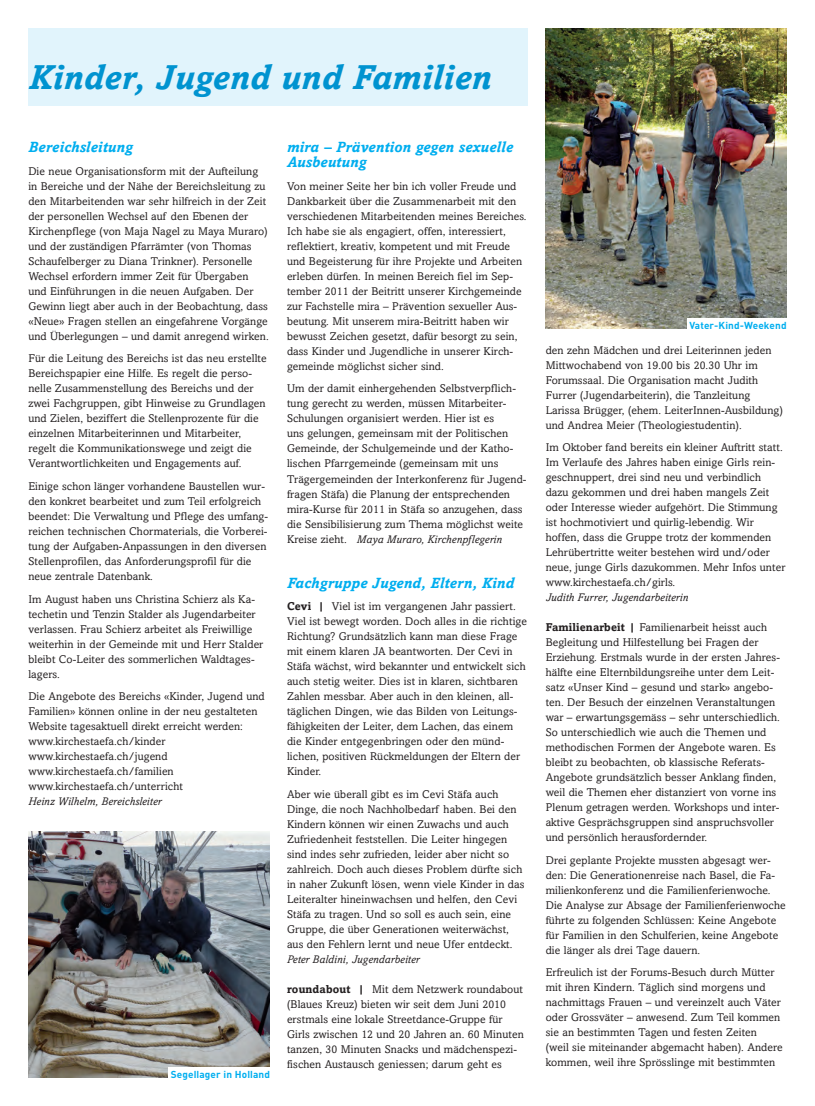
<style>
.page{position:relative;width:815px;height:1106px;background:#fff}
.page>*{position:absolute;margin:0;border:0;box-sizing:border-box;transform-origin:0 0}
.t1{font:italic 700 35px "Amasis";letter-spacing:.01em;color:#0093d0}
.t2{font:italic 700 15px/15px "Amasis";letter-spacing:.01em;color:#00aeef}
.t3{font:11.25px/15px "Amasis";letter-spacing:.01em;color:#231f20}
.t4{font:italic 11.25px "Amasis";letter-spacing:.01em;color:#231f20}
.t5{font:700 10px "DIN";letter-spacing:.01em;color:#00aeef}
.s1{font-style:italic}
.s2{font-weight:700}
</style>
<div class="page">
<div style="left:28px;top:28px;width:500px;height:78px;background:#e1f4fc"></div>
<img style="left:546px;top:28px;width:241px;height:301px">
<img style="left:28px;top:831px;width:241px;height:246px">
<div style="left:168px;top:1067px;width:110px;height:19px;background:#fff"></div>
<div style="left:687px;top:319px;width:106px;height:16px;background:#fff"></div>
<h1 class="t1" style="left:28px;top:64px;width:464px">Kinder, Jugend und Familien</h1>
<h2 class="t2" style="left:28px;top:141px;width:106px">Bereichsleitung</h2>
<p class="t3" style="left:28px;top:165px;width:242px">Die neue Organisationsform mit der Aufteilung in Bereiche und der Nähe der Bereichsleitung zu den Mitarbeitenden war sehr hilfreich in der Zeit der personellen Wechsel auf den Ebenen der Kirchenpflege (von Maja Nagel zu Maya Muraro) und der zuständigen Pfarrämter (von Thomas Schaufelberger zu Diana Trinkner). Personelle Wechsel erfordern immer Zeit für Übergaben und Einführungen in die neuen Aufgaben. Der Gewinn liegt aber auch in der Beobachtung, dass «Neue» Fragen stellen an eingefahrene Vorgänge und Überlegungen – und damit anregend wirken.</p>
<p class="t3" style="left:28px;top:352px;width:240px">Für die Leitung des Bereichs ist das neu erstellte Bereichspapier eine Hilfe. Es regelt die perso&shy;nelle Zusammenstellung des Bereichs und der zwei Fachgruppen, gibt Hinweise zu Grundlagen und Zielen, beziffert die Stellenprozente für die einzelnen Mitarbeiterinnen und Mitarbeiter, regelt die Kommunikationswege und zeigt die Verantwortlichkeiten und Engagements auf.</p>
<p class="t3" style="left:28px;top:480px;width:241px">Einige schon länger vorhandene Baustellen wur&shy;den konkret bearbeitet und zum Teil erfolgreich beendet: Die Verwaltung und Pflege des umfang&shy;reichen technischen Chormaterials, die Vorberei&shy;tung der Aufgaben-Anpassungen in den diversen Stellenprofilen, das Anforderungsprofil für die neue zentrale Datenbank.</p>
<p class="t3" style="left:28px;top:592px;width:236px">Im August haben uns Christina Schierz als Ka&shy;techetin und Tenzin Stalder als Jugendarbeiter verlassen. Frau Schierz arbeitet als Freiwillige weiterhin in der Gemeinde mit und Herr Stalder bleibt Co-Leiter des sommerlichen Waldtages&shy;lagers.</p>
<p class="t3" style="left:28px;top:690px;width:238px">Die Angebote des Bereichs «Kinder, Jugend und Familien» können online in der neu gestalteten Website tagesaktuell direkt erreicht werden: www.kirchestaefa.ch/kinder www.kirchestaefa.ch/jugend www.kirchestaefa.ch/familien www.kirchestaefa.ch/unterricht</p>
<p class="t4" style="left:28px;top:797px;width:135px">Heinz Wilhelm, Bereichsleiter</p>
<p class="t5" style="left:171px;top:1068px;width:101px">Segellager in Holland</p>
<h2 class="t2" style="left:287px;top:141px;width:228px">mira – Prävention gegen sexuelle<br>Ausbeutung</h2>
<p class="t3" style="left:287px;top:180px;width:241px">Von meiner Seite her bin ich voller Freude und Dankbarkeit über die Zusammenarbeit mit den verschiedenen Mitarbeitenden meines Bereiches.<br>Ich habe sie als engagiert, offen, interessiert, reflektiert, kreativ, kompetent und mit Freude und Begeisterung für ihre Projekte und Arbeiten erleben dürfen. In meinen Bereich fiel im Sep&shy;tember 2011 der Beitritt unserer Kirchgemeinde zur Fachstelle mira – Prävention sexueller Aus&shy;beutung. Mit unserem mira-Beitritt haben wir bewusst Zeichen gesetzt, dafür besorgt zu sein, dass Kinder und Jugendliche in unserer Kirch&shy;gemeinde möglichst sicher sind.</p>
<p class="t3" style="left:287px;top:382px;width:241px">Um der damit einhergehenden Selbstverpflich&shy;tung gerecht zu werden, müssen Mitarbeiter-Schulungen organisiert werden. Hier ist es<br>uns gelungen, gemeinsam mit der Politischen Gemeinde, der Schulgemeinde und der Katho&shy;lischen Pfarrgemeinde (gemeinsam mit uns Trägergemeinden der Interkonferenz für Jugend&shy;fragen Stäfa) die Planung der entsprechenden mira-Kurse für 2011 in Stäfa so anzugehen, dass die Sensibilisierung zum Thema möglichst weite Kreise zieht. <span class="s1">Maya Muraro, Kirchenpflegerin</span></p>
<h2 class="t2" style="left:287px;top:576px;width:229px">Fachgruppe Jugend, Eltern, Kind</h2>
<p class="t3" style="left:287px;top:600px;width:241px"><span class="s2">Cevi |</span> Viel ist im vergangenen Jahr passiert.<br>Viel ist bewegt worden. Doch alles in die richtige Richtung? Grundsätzlich kann man diese Frage mit einem klaren JA beantworten. Der Cevi in Stäfa wächst, wird bekannter und entwickelt sich auch stetig weiter. Dies ist in klaren, sichtbaren Zahlen messbar. Aber auch in den kleinen, all&shy;täglichen Dingen, wie das Bilden von Leitungs&shy;fähigkeiten der Leiter, dem Lachen, das einem die Kinder entgegenbringen oder den münd&shy;lichen, positiven Rückmeldungen der Eltern der Kinder.</p>
<p class="t3" style="left:287px;top:787px;width:239px">Aber wie überall gibt es im Cevi Stäfa auch Dinge, die noch Nachholbedarf haben. Bei den Kindern können wir einen Zuwachs und auch Zufriedenheit feststellen. Die Leiter hingegen sind indes sehr zufrieden, leider aber nicht so zahlreich. Doch auch dieses Problem dürfte sich in naher Zukunft lösen, wenn viele Kinder in das Leiteralter hineinwachsen und helfen, den Cevi Stäfa zu tragen. Und so soll es auch sein, eine Gruppe, die über Generationen weiterwächst, aus den Fehlern lernt und neue Ufer entdeckt.</p>
<p class="t4" style="left:287px;top:954px;width:134px">Peter Baldini, Jugendarbeiter</p>
<p class="t3" style="left:287px;top:982px;width:238px"><span class="s2">roundabout |</span> Mit dem Netzwerk roundabout (Blaues Kreuz) bieten wir seit dem Juni 2010 erstmals eine lokale Streetdance-Gruppe für Girls zwischen 12 und 20 Jahren an. 60 Minuten tanzen, 30 Minuten Snacks und mädchenspezi&shy;fischen Austausch geniessen; darum geht es</p>
<p class="t5" style="left:689px;top:320px;width:99px">Vater-Kind-Weekend</p>
<p class="t3" style="left:546px;top:343px;width:239px">den zehn Mädchen und drei Leiterinnen jeden Mittwochabend von 19.00 bis 20.30 Uhr im Forumssaal. Die Organisation macht Judith Furrer (Jugendarbeiterin), die Tanzleitung Larissa Brügger, (ehem. LeiterInnen-Ausbildung) und Andrea Meier (Theologiestudentin).</p>
<p class="t3" style="left:546px;top:441px;width:241px">Im Oktober fand bereits ein kleiner Auftritt statt.<br>Im Verlaufe des Jahres haben einige Girls rein&shy;geschnuppert, drei sind neu und verbindlich dazu gekommen und drei haben mangels Zeit oder Interesse wieder aufgehört. Die Stimmung ist hochmotiviert und quirlig-lebendig. Wir hoffen, dass die Gruppe trotz der kommenden Lehrübertritte weiter bestehen wird und/oder neue, junge Girls dazukommen. Mehr Infos unter www.kirchestaefa.ch/girls.</p>
<p class="t4" style="left:546px;top:593px;width:144px">Judith Furrer, Jugendarbeiterin</p>
<p class="t3" style="left:546px;top:621px;width:236px"><span class="s2">Familienarbeit |</span> Familienarbeit heisst auch Begleitung und Hilfestellung bei Fragen der Erziehung. Erstmals wurde in der ersten Jahres&shy;hälfte eine Elternbildungsreihe unter dem Leit&shy;satz «Unser Kind – gesund und stark» angebo&shy;ten. Der Besuch der einzelnen Veranstaltungen war – erwartungsgemäss – sehr unterschiedlich.<br>So unterschiedlich wie auch die Themen und methodischen Formen der Angebote waren. Es bleibt zu beobachten, ob klassische Referats-Angebote grundsätzlich besser Anklang finden, weil die Themen eher distanziert von vorne ins Plenum getragen werden. Workshops und inter&shy;aktive Gesprächsgruppen sind anspruchsvoller und persönlich herausfordernder.</p>
<p class="t3" style="left:546px;top:853px;width:242px">Drei geplante Projekte mussten abgesagt wer&shy;den: Die Generationenreise nach Basel, die Fa&shy;milienkonferenz und die Familienferienwoche.<br>Die Analyse zur Absage der Familienferienwoche führte zu folgenden Schlüssen: Keine Angebote für Familien in den Schulferien, keine Angebote die länger als drei Tage dauern.</p>
<p class="t3" style="left:546px;top:966px;width:239px">Erfreulich ist der Forums-Besuch durch Mütter mit ihren Kindern. Täglich sind morgens und nachmittags Frauen – und vereinzelt auch Väter oder Grossväter – anwesend. Zum Teil kommen sie an bestimmten Tagen und festen Zeiten (weil sie miteinander abgemacht haben). Andere kommen, weil ihre Sprösslinge mit bestimmten</p>
</div>
